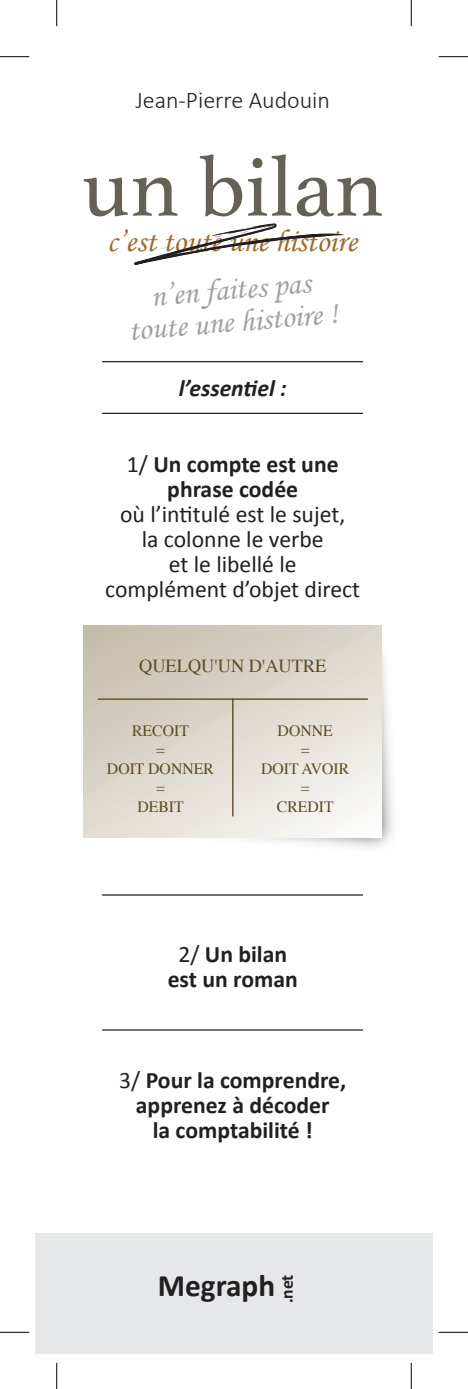
<style>
.page{position:relative;width:468px;height:1389px;background:#fff}
.page>*{position:absolute;margin:0;border:0;box-sizing:border-box;transform-origin:0 0}
.t1{font:87px "Athelas";color:#666156}
.t2{font:31.5px/32.5px "Monotype Corsiva";color:#a0a1a5;text-align:center}
.t3{font:31.5px "Monotype Corsiva";color:#9c6c2e}
.t4{font:700 31.25px "Calibri";color:#231f20}
.t5{font:300 24px "Calibri";color:#231f20}
.t6{font:700 23.75px/25px "Calibri";color:#231f20;text-align:center}
.t7{font:23.75px/25px "Calibri";color:#231f20;text-align:center}
.t8{font:italic 700 23.75px "Calibri";color:#231f20}
.t9{font:18.25px "Times";color:#5c4c24}
.t10{font:700 17.5px "Calibri";color:#231f20}
.t11{font:15.75px/19px "Times";color:#5c4c24;text-align:center}
.s1{font-weight:400}
</style>
<div class="page">
<hr style="left:102px;top:413px;width:261px;height:1px;background:#231f20">
<hr style="left:102px;top:361px;width:261px;height:1px;background:#231f20">
<hr style="left:102px;top:894px;width:261px;height:2px;background:#231f20">
<hr style="left:102px;top:1029px;width:261px;height:2px;background:#231f20">
<div style="left:35px;top:1233px;width:397px;height:121px;background:#e6e7e9"></div>
<img style="left:156px;top:655px;width:237px;height:193px">
<svg style="left:84px;top:626px;width:298px;height:211px"></svg>
<hr style="left:232px;top:699px;width:1px;height:117px;background:#5c4c24">
<hr style="left:98px;top:698px;width:270px;height:2px;background:#5c4c24">
<svg style="left:134px;top:223px;width:210px;height:42px"></svg>
<svg style="left:56px;top:0;width:1px;height:26px"></svg>
<svg style="left:411px;top:0;width:1px;height:26px"></svg>
<svg style="left:56px;top:1363px;width:1px;height:26px"></svg>
<svg style="left:411px;top:1363px;width:1px;height:26px"></svg>
<svg style="left:0;top:56px;width:29px;height:1px"></svg>
<svg style="left:0;top:1332px;width:29px;height:1px"></svg>
<hr style="left:438px;top:56px;width:30px;height:1px;background:#000">
<hr style="left:438px;top:1332px;width:30px;height:1px;background:#000">
<p class="t5" style="left:135px;top:86px;width:196px">Jean-Pierre Audouin</p>
<h1 class="t1" style="left:82px;top:118px;width:304px">un bilan</h1>
<h2 class="t3" style="left:107px;top:223px;width:251px">c’est toute une histoire</h2>
<h2 class="t2" style="left:124px;top:282px;width:211px;rotate:-5deg">n’en faites pas toute une histoire !</h2>
<p class="t8" style="left:179px;top:374px;width:110px">l’essentiel :</p>
<p class="t6" style="left:127px;top:451px;width:213px"><span class="s1">1/</span> Un compte est une phrase codée</p>
<p class="t7" style="left:105px;top:501px;width:256px">où l’intitulé est le sujet,<br>la colonne le verbe<br>et le libellé le complément d’objet direct</p>
<p class="t9" style="left:139px;top:649px;width:189px">QUELQU'UN D'AUTRE</p>
<p class="t11" style="left:107px;top:720px;width:108px">RECOIT<br>=<br>DOIT DONNER =<br>DEBIT</p>
<p class="t11" style="left:261px;top:720px;width:90px">DONNE<br>=<br>DOIT AVOIR =<br>CREDIT</p>
<p class="t6" style="left:168px;top:941px;width:132px"><span class="s1">2/</span> Un bilan est un roman</p>
<p class="t6" style="left:119px;top:1068px;width:229px"><span class="s1">3/</span> Pour la comprendre, apprenez à décoder<br>la comptabilité !</p>
<h3 class="t4" style="left:158px;top:1266px;width:119px">Megraph</h3>
<p class="t10" style="left:276px;top:1303px;width:30px;rotate:-90deg">.net</p>
</div>
